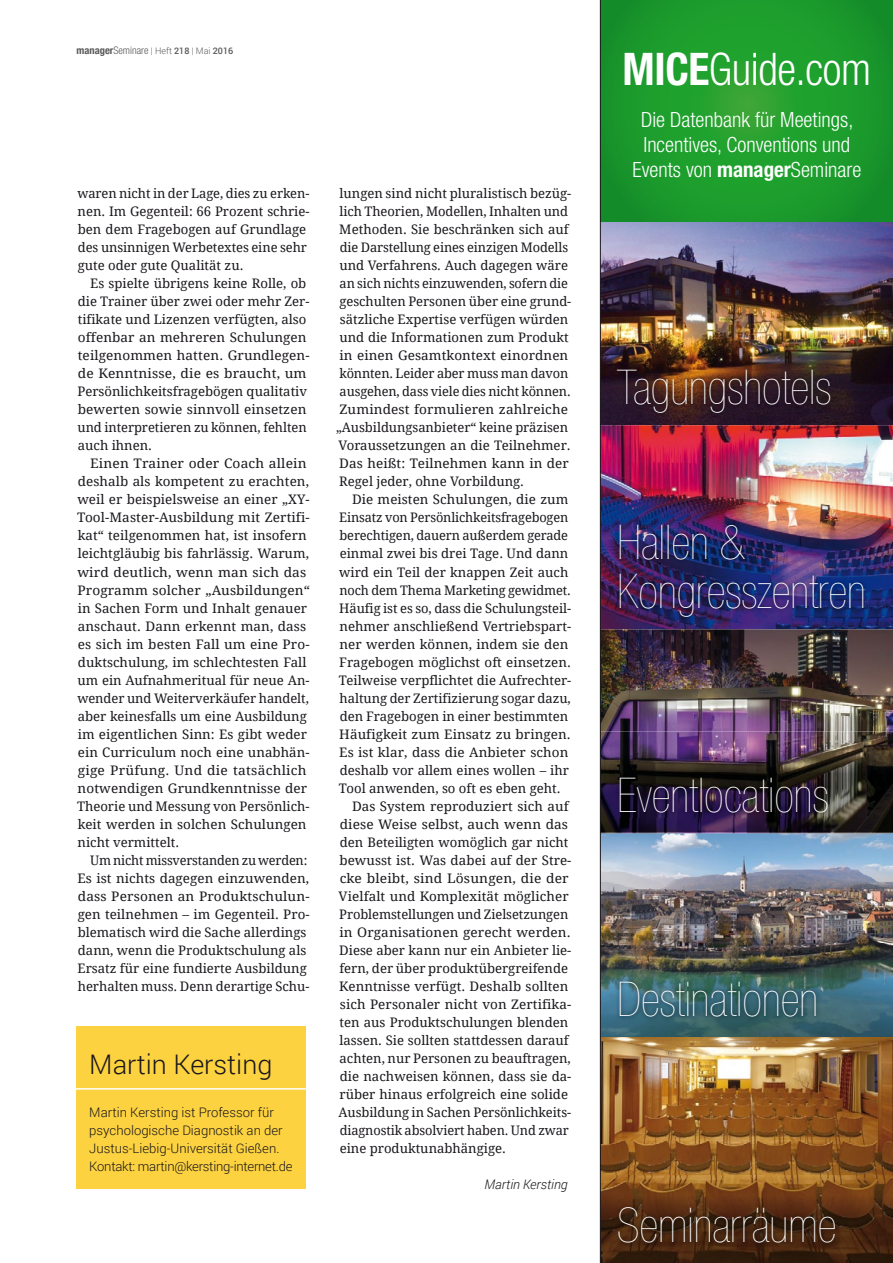
<style>
.page{position:relative;width:893px;height:1263px;background:#fff}
.page>*{position:absolute;margin:0;border:0;box-sizing:border-box;transform-origin:0 0}
.t1{font:900 condensed 48px/49.5px "Helvetica Neue LT";color:#fff}
.t2{font:300 condensed 45px "Helvetica Neue LT";letter-spacing:-.01em;color:#fff}
.kastenhead{font:300 27px "Roboto";color:#1a171c}
.t3{font:300 condensed 21px/25.2px "Helvetica Neue LT";color:#fff;text-align:center}
.Fließtext_mit_Einzug{font:13.2px/18px "Droid Serif";color:#1a171c}
.Fließtext_mit_Einzug-2{font:13.2px/18px "Droid Serif";color:#1a171c;scale:1.05 1}
.kasten{font:300 13.2px/18px "Roboto";color:#1a171c}
.kasten-2{font:300 13.2px "Roboto";letter-spacing:-.02em;color:#1a171c}
.Fließtext_ohne_Einzu{font:italic 300 13.2px "Roboto";color:#1a171c}
.t4{font:300 9px "Roboto";color:#58585a}
.s1{font-family:"Helvetica Neue";font-weight:700;font-stretch:condensed;font-size:10.5px}
.s2{font-family:"Helvetica Neue LT";font-stretch:condensed;font-size:10.5px}
.s3{font-weight:500}
.s4{font-weight:700}
</style>
<div class="page">
<div style="left:77px;top:1026px;width:229px;height:162px;background:#fcd240"></div>
<hr style="left:64px;top:1088px;width:256px;height:1px;background:#fff">
<img style="left:601px;top:221px;width:292px;height:1042px">
<img style="left:601px;top:731px;width:292px;height:101px">
<svg style="left:601px;top:0;width:292px;height:221px;background:#1d9b2c"></svg>
<img style="left:612px;top:365px;width:223px;height:52px">
<img style="left:615px;top:519px;width:253px;height:102px">
<img style="left:615px;top:773px;width:217px;height:44px">
<img style="left:615px;top:977px;width:205px;height:44px">
<img style="left:614px;top:1202px;width:225px;height:45px">
<hr style="left:600px;top:0;width:1px;height:1263px;background:#1a171c">
<p class="t4" style="left:77px;top:45px;width:158px"><span class="s1">manager</span><span class="s2">Seminare</span> | Heft <span class="s3">218</span> | Mai <span class="s3">2016</span></p>
<p class="Fließtext_mit_Einzug" style="left:77px;top:185px;width:234px">waren nicht in der Lage, dies zu erken&shy;nen. Im Gegenteil: 66 Prozent schrie&shy;ben dem Fragebogen auf Grundlage des unsinnigen Werbetextes eine sehr gute oder gute Qualität zu.</p>
<p class="Fließtext_mit_Einzug" style="left:77px;top:275px;width:234px;text-indent:13px">Es spielte übrigens keine Rolle, ob die Trainer über zwei oder mehr Zer&shy;tifikate und Lizenzen verfügten, also offenbar an mehreren Schulungen teilgenommen hatten. Grundlegen&shy;de Kenntnisse, die es braucht, um Persönlichkeitsfragebögen qualitativ bewerten sowie sinnvoll einsetzen und interpretieren zu können, fehlten auch ihnen.</p>
<p class="Fließtext_mit_Einzug-2" style="left:77px;top:455px;width:223px;text-indent:13px">Einen Trainer oder Coach allein deshalb als kompetent zu erachten, weil er beispielsweise an einer „XY-Tool-Master-Ausbildung mit Zertifi&shy;kat“ teilgenommen hat, ist insofern leichtgläubig bis fahrlässig. Warum, wird deutlich, wenn man sich das Programm solcher „Ausbildungen“ in Sachen Form und Inhalt genauer anschaut. Dann erkennt man, dass es sich im besten Fall um eine Pro&shy;duktschulung, im schlechtesten Fall um ein Aufnahmeritual für neue An&shy;wender und Weiterverkäufer handelt, aber keinesfalls um eine Ausbildung im eigentlichen Sinn: Es gibt weder ein Curriculum noch eine unabhän&shy;gige Prüfung. Und die tatsächlich notwendigen Grundkenntnisse der Theorie und Messung von Persönlich&shy;keit werden in solchen Schulungen nicht vermittelt.</p>
<p class="Fließtext_mit_Einzug" style="left:77px;top:851px;width:234px;text-indent:13px">Um nicht missverstanden zu werden:<br>Es ist nichts dagegen einzuwenden, dass Personen an Produktschulun&shy;gen teilnehmen – im Gegenteil. Pro&shy;blematisch wird die Sache allerdings dann, wenn die Produktschulung als Ersatz für eine fundierte Ausbildung herhalten muss. Denn derartige Schu-</p>
<p class="kastenhead" style="left:89px;top:1046px;width:185px">Martin Kersting</p>
<p class="kasten" style="left:89px;top:1102px;width:195px">Martin Kersting ist Professor für psychologische Diagnostik an der<br>Justus-Liebig-Universität Gießen.</p>
<p class="kasten-2" style="left:89px;top:1157px;width:205px">Kontakt: martin@kersting-internet.de</p>
<p class="Fließtext_mit_Einzug" style="left:336px;top:185px;width:237px">lungen sind nicht pluralistisch bezüg&shy;lich Theorien, Modellen, Inhalten und Methoden. Sie beschränken sich auf die Darstellung eines einzigen Modells und Verfahrens. Auch dagegen wäre an sich nichts einzuwenden, sofern die geschulten Personen über eine grund&shy;sätzliche Expertise verfügen würden und die Informationen zum Produkt in einen Gesamtkontext einordnen könnten. Leider aber muss man davon ausgehen, dass viele dies nicht können.<br>Zumindest formulieren zahlreiche „Ausbildungsanbieter“ keine präzisen Voraussetzungen an die Teilnehmer.<br>Das heißt: Teilnehmen kann in der Regel jeder, ohne Vorbildung.</p>
<p class="Fließtext_mit_Einzug" style="left:339px;top:491px;width:234px;text-indent:13px">Die meisten Schulungen, die zum Einsatz von Persönlichkeitsfragebogen berechtigen, dauern außerdem gerade einmal zwei bis drei Tage. Und dann wird ein Teil der knappen Zeit auch noch dem Thema Marketing gewidmet.<br>Häufig ist es so, dass die Schulungsteil&shy;nehmer anschließend Vertriebspart&shy;ner werden können, indem sie den Fragebogen möglichst oft einsetzen.<br>Teilweise verpflichtet die Aufrechter&shy;haltung der Zertifizierung sogar dazu, den Fragebogen in einer bestimmten Häufigkeit zum Einsatz zu bringen.<br>Es ist klar, dass die Anbieter schon deshalb vor allem eines wollen – ihr Tool anwenden, so oft es eben geht.</p>
<p class="Fließtext_mit_Einzug" style="left:339px;top:797px;width:234px;text-indent:13px">Das System reproduziert sich auf diese Weise selbst, auch wenn das den Beteiligten womöglich gar nicht bewusst ist. Was dabei auf der Stre&shy;cke bleibt, sind Lösungen, die der Vielfalt und Komplexität möglicher Problemstellungen und Zielsetzungen in Organisationen gerecht werden.<br>Diese aber kann nur ein Anbieter lie&shy;fern, der über produktübergreifende Kenntnisse verfügt. Deshalb sollten sich Personaler nicht von Zertifika&shy;ten aus Produktschulungen blenden lassen. Sie sollten stattdessen darauf achten, nur Personen zu beauftragen, die nachweisen können, dass sie da&shy;rüber hinaus erfolgreich eine solide Ausbildung in Sachen Persönlichkeits&shy;diagnostik absolviert haben. Und zwar eine produktunabhängige.</p>
<p class="Fließtext_ohne_Einzu" style="left:485px;top:1175px;width:85px">Martin Kersting</p>
<p class="t2" style="left:623px;top:43px;width:250px"><span class="s4">MICE</span>Guide.com</p>
<p class="t3" style="left:632px;top:107px;width:230px">Die Datenbank für Meetings,<br>Incentives, Conventions und<br>Events von <span class="s4">manager</span>Seminare</p>
<p class="t1" style="left:617px;top:362px;width:216px">Tagungshotels</p>
<p class="t1" style="left:617px;top:517px;width:250px">Hallen &amp;<br>Kongresszentren</p>
<p class="t1" style="left:617px;top:771px;width:213px">Eventlocations</p>
<p class="t1" style="left:617px;top:975px;width:202px">Destinationen</p>
<p class="t1" style="left:617px;top:1200px;width:221px">Seminarräume</p>
</div>
